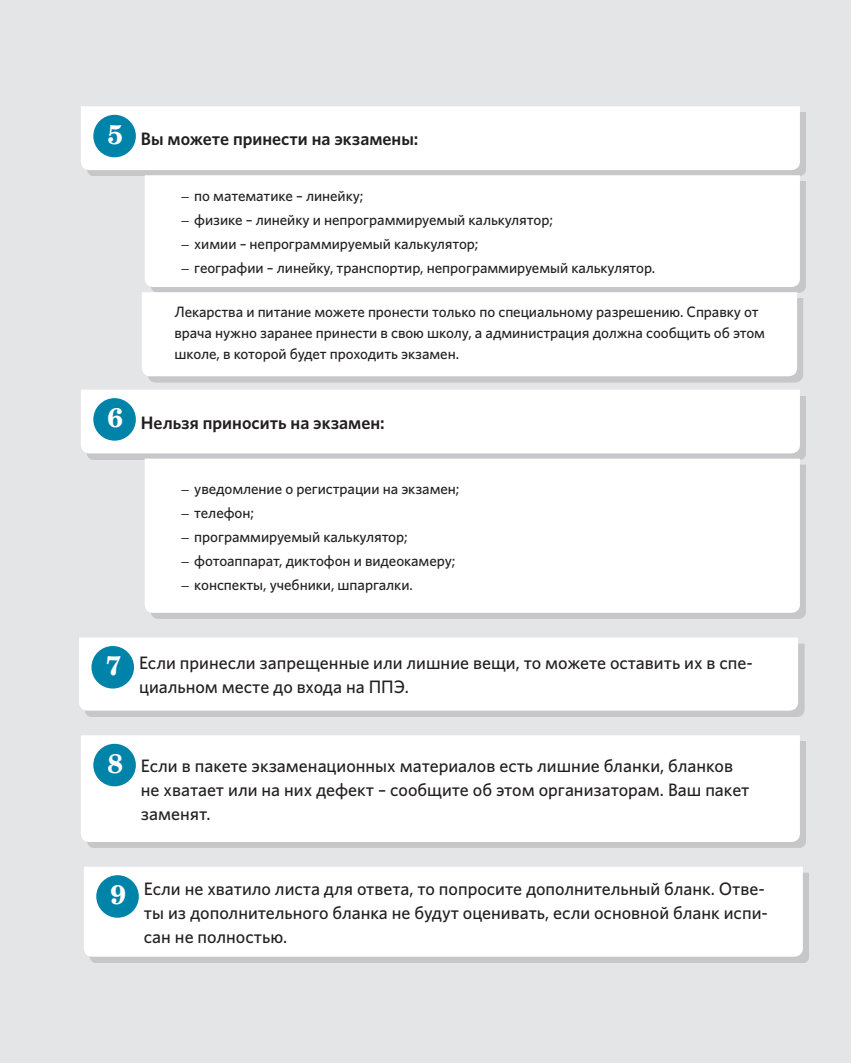
<style>
.page{position:relative;width:851px;height:1063px;background:#fff}
.page>*{position:absolute;margin:0;border:0;box-sizing:border-box;transform-origin:0 0}
.t1{font:700 27px "Century Schlbk Cyr";color:#fff}
._01{font:500 18px/24px "Whitney";color:#231f20}
._01-2{font:600 18px "Whitney";color:#231f20}
._01-3{font:500 15px/21px "Whitney";letter-spacing:-.005em;color:#231f20}
.s1{font-family:"Century Schlbk Cyr";font-weight:400}
</style>
<div class="page">
<div style="left:0;top:0;width:850px;height:1063px;background:#e4e5e7"></div>
<div style="left:87px;top:112px;width:718px;height:64px;background:#c7c7c9"></div>
<div style="left:81px;top:106px;width:718px;height:64px;background:#fff"></div>
<div style="left:93px;top:115px;width:43px;height:42px;background:#0083a9;border-radius:50%"></div>
<div style="left:151px;top:181px;width:655px;height:112px;background:#c7c7c9"></div>
<div style="left:145px;top:175px;width:654px;height:112px;background:#fff"></div>
<div style="left:87px;top:396px;width:718px;height:63px;background:#231f20;opacity:.15"></div>
<div style="left:81px;top:390px;width:718px;height:63px;background:#fff"></div>
<div style="left:93px;top:398px;width:43px;height:43px;background:#0083a9;border-radius:50%"></div>
<div style="left:151px;top:465px;width:655px;height:154px;background:#c7c7c9"></div>
<div style="left:145px;top:459px;width:654px;height:154px;background:#fff"></div>
<div style="left:85px;top:643px;width:719px;height:74px;background:#c7c7c9"></div>
<div style="left:79px;top:638px;width:719px;height:73px;background:#fff"></div>
<div style="left:91px;top:646px;width:43px;height:43px;background:#0083a9;border-radius:50%"></div>
<div style="left:87px;top:741px;width:718px;height:107px;background:#c7c7c9"></div>
<div style="left:81px;top:735px;width:718px;height:107px;background:#fff"></div>
<div style="left:93px;top:744px;width:43px;height:42px;background:#0083a9;border-radius:50%"></div>
<div style="left:90px;top:873px;width:718px;height:90px;background:#c7c7c9"></div>
<div style="left:84px;top:867px;width:718px;height:90px;background:#fff"></div>
<div style="left:96px;top:875px;width:43px;height:43px;background:#0083a9;border-radius:50%"></div>
<div style="left:148px;top:298px;width:655px;height:84px;background:#231f20;opacity:.15"></div>
<div style="left:142px;top:292px;width:655px;height:84px;background:#fff"></div>
<p class="t1" style="left:108px;top:117px;width:17px">5</p>
<p class="_01-2" style="left:141px;top:127px;width:279px">Вы можете принести на экзамены:</p>
<p class="_01-3" style="left:181px;top:185px;width:183px"><span class="s1">–</span> по математике – линейку;</p>
<p class="_01-3" style="left:181px;top:209px;width:373px"><span class="s1">–</span> физике – линейку и непрограммируемый калькулятор;</p>
<p class="_01-3" style="left:181px;top:233px;width:298px"><span class="s1">–</span> химии – непрограммируемый калькулятор;</p>
<p class="_01-3" style="left:181px;top:257px;width:475px"><span class="s1">–</span> географии – линейку, транспортир, непрограммируемый калькулятор.</p>
<p class="_01-3" style="left:174px;top:301px;width:592px">Лекарства и питание можете пронести только по специальному разрешению. Справку от врача нужно заранее принести в свою школу, а администрация должна сообщить об этом школе, в которой будет проходить экзамен.</p>
<p class="t1" style="left:108px;top:401px;width:17px">6</p>
<p class="_01-2" style="left:141px;top:410px;width:245px">Нельзя приносить на экзамен:</p>
<p class="_01-3" style="left:181px;top:478px;width:279px"><span class="s1">–</span> уведомление о регистрации на экзамен;</p>
<p class="_01-3" style="left:181px;top:502px;width:74px"><span class="s1">–</span> телефон;</p>
<p class="_01-3" style="left:181px;top:526px;width:227px"><span class="s1">–</span> программируемый калькулятор;</p>
<p class="_01-3" style="left:181px;top:550px;width:275px"><span class="s1">–</span> фотоаппарат, диктофон и видеокамеру;</p>
<p class="_01-3" style="left:181px;top:574px;width:233px"><span class="s1">–</span> конспекты, учебники, шпаргалки.</p>
<p class="t1" style="left:106px;top:649px;width:17px">7</p>
<p class="_01" style="left:139px;top:651px;width:615px">Если принесли запрещенные или лишние вещи, то можете оставить их в спе&shy;циальном месте до входа на ППЭ.</p>
<p class="t1" style="left:108px;top:746px;width:17px">8</p>
<p class="_01" style="left:141px;top:753px;width:610px">Если в пакете экзаменационных материалов есть лишние бланки, бланков не хватает или на них дефект – сообщите об этом организаторам. Ваш пакет заменят.</p>
<p class="t1" style="left:110px;top:878px;width:17px">9</p>
<p class="_01" style="left:144px;top:876px;width:625px">Если не хватило листа для ответа, то попросите дополнительный бланк. Отве&shy;ты из дополнительного бланка не будут оценивать, если основной бланк испи&shy;сан не полностью.</p>
</div>
